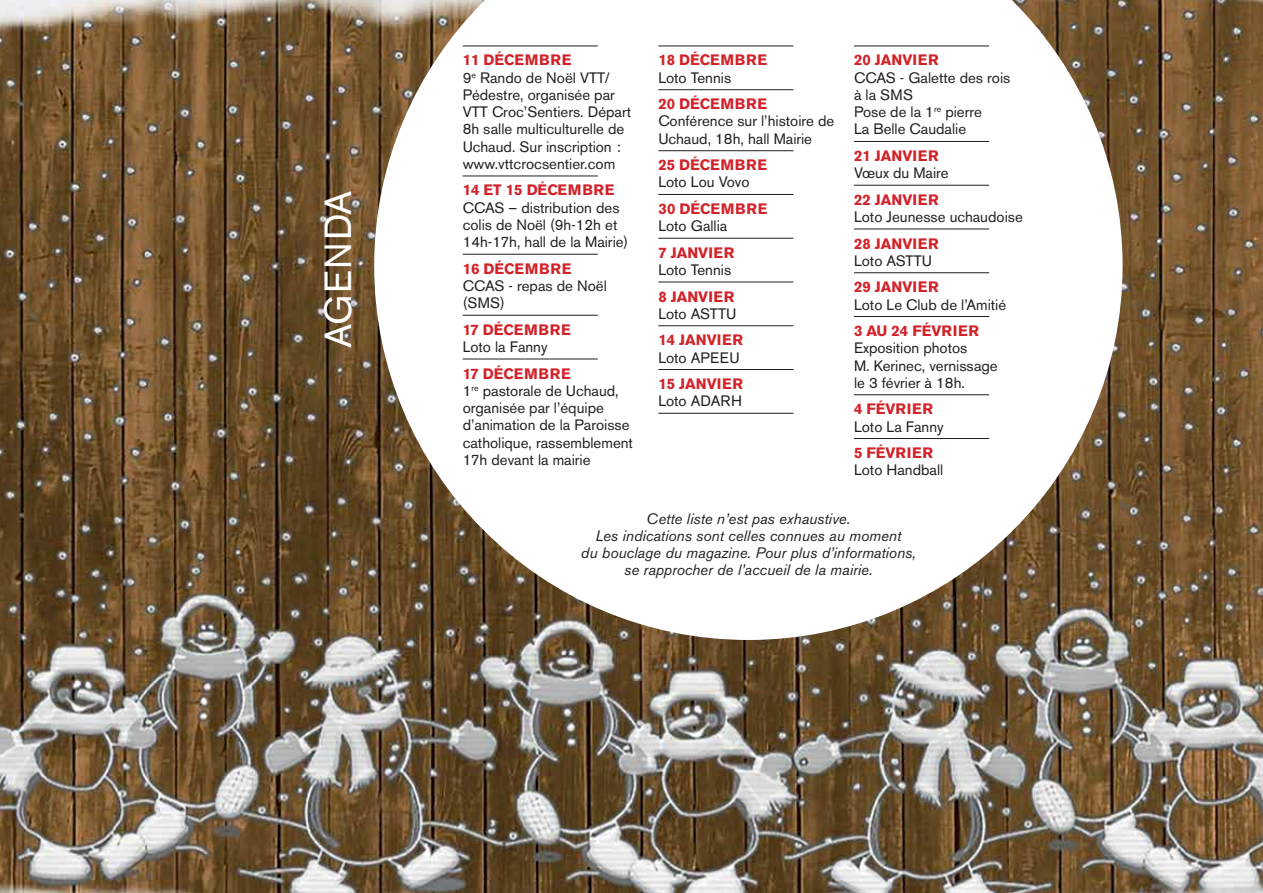
<style>
.page{position:relative;width:1263px;height:893px;background:#fff}
.page>*{position:absolute;margin:0;border:0;box-sizing:border-box;transform-origin:0 0}
.t1{font:37.5px "Akzidenz Grotesk BE";letter-spacing:.04em;color:#fff}
.t2{font:15px/17.2px "Akzidenz Grotesk BE";color:#231f20}
.t3{font:italic 15px/17.2px "Akzidenz Grotesk BE";color:#231f20;text-align:center}
.t4{font:700 15px "Akzidenz Grotesk BE";color:#d2232a}
.t5{font:700 15px "Akzidenz Grotesk BE";letter-spacing:.02em;color:#d2232a}
.t6{font:700 15px "Akzidenz Grotesk BE";letter-spacing:.03em;color:#d2232a}
.s1{font-weight:700;color:#d2232a}
</style>
<div class="page">
<img style="left:0;top:0;width:1263px;height:893px">
<svg style="left:374px;top:0;width:748px;height:640px"></svg>
<hr style="left:463px;top:46px;width:135px;height:1px;background:#231f20">
<hr style="left:463px;top:176px;width:135px;height:1px;background:#231f20">
<hr style="left:463px;top:254px;width:135px;height:1px;background:#231f20">
<hr style="left:463px;top:315px;width:135px;height:1px;background:#231f20">
<hr style="left:463px;top:359px;width:135px;height:1px;background:#231f20">
<hr style="left:658px;top:46px;width:135px;height:1px;background:#231f20">
<hr style="left:658px;top:89px;width:135px;height:1px;background:#231f20">
<hr style="left:658px;top:150px;width:135px;height:1px;background:#231f20">
<hr style="left:658px;top:194px;width:135px;height:1px;background:#231f20">
<hr style="left:658px;top:238px;width:135px;height:1px;background:#231f20">
<hr style="left:658px;top:282px;width:135px;height:1px;background:#231f20">
<hr style="left:658px;top:325px;width:135px;height:1px;background:#231f20">
<hr style="left:658px;top:369px;width:135px;height:1px;background:#231f20">
<hr style="left:658px;top:413px;width:135px;height:1px;background:#231f20">
<hr style="left:854px;top:46px;width:135px;height:1px;background:#231f20">
<hr style="left:854px;top:141px;width:135px;height:1px;background:#231f20">
<hr style="left:854px;top:185px;width:135px;height:1px;background:#231f20">
<hr style="left:854px;top:229px;width:135px;height:1px;background:#231f20">
<hr style="left:854px;top:272px;width:135px;height:1px;background:#231f20">
<hr style="left:854px;top:316px;width:135px;height:1px;background:#231f20">
<hr style="left:854px;top:394px;width:135px;height:1px;background:#231f20">
<hr style="left:854px;top:438px;width:135px;height:1px;background:#231f20">
<h1 class="t1" style="left:316px;top:348px;width:159px;rotate:-90deg">AGENDA</h1>
<p class="t2" style="left:463px;top:52px;width:170px"><span class="s1">11 DÉCEMBRE<br></span>9<sup>e</sup> Rando de Noël VTT/<br>Pédestre, organisée par<br>VTT Croc’Sentiers. Départ<br>8h salle multiculturelle de<br>Uchaud. Sur inscription : www.vttcrocsentier.com</p>
<p class="t4" style="left:463px;top:182px;width:153px">14 ET 15 DÉCEMBRE</p>
<p class="t2" style="left:463px;top:199px;width:167px">CCAS – distribution des colis de Noël (9h-12h et<br>14h-17h, hall de la Mairie)</p>
<p class="t5" style="left:463px;top:260px;width:110px">16 DÉCEMBRE</p>
<p class="t2" style="left:463px;top:277px;width:146px">CCAS - repas de Noël (SMS)</p>
<p class="t5" style="left:463px;top:321px;width:110px">17 DÉCEMBRE</p>
<p class="t2" style="left:463px;top:338px;width:87px">Loto la Fanny</p>
<p class="t2" style="left:463px;top:365px;width:172px"><span class="s1">17 DÉCEMBRE<br></span>1<sup>re</sup> pastorale de Uchaud, organisée par l’équipe d’animation de la Paroisse catholique, rassemblement<br>17h devant la mairie</p>
<p class="t5" style="left:658px;top:52px;width:110px">18 DÉCEMBRE</p>
<p class="t2" style="left:658px;top:69px;width:74px">Loto Tennis</p>
<p class="t5" style="left:658px;top:95px;width:110px">20 DÉCEMBRE</p>
<p class="t2" style="left:658px;top:113px;width:177px">Conférence sur l’histoire de<br>Uchaud, 18h, hall Mairie</p>
<p class="t5" style="left:658px;top:156px;width:110px">25 DÉCEMBRE</p>
<p class="t2" style="left:658px;top:174px;width:93px">Loto Lou Vovo</p>
<p class="t6" style="left:658px;top:200px;width:111px">30 DÉCEMBRE</p>
<p class="t2" style="left:658px;top:217px;width:71px">Loto Gallia</p>
<p class="t4" style="left:658px;top:244px;width:78px">7 JANVIER</p>
<p class="t2" style="left:658px;top:261px;width:74px">Loto Tennis</p>
<p class="t4" style="left:658px;top:288px;width:78px">8 JANVIER</p>
<p class="t2" style="left:658px;top:305px;width:80px">Loto ASTTU</p>
<p class="t4" style="left:658px;top:331px;width:86px">14 JANVIER</p>
<p class="t2" style="left:658px;top:349px;width:83px">Loto APEEU</p>
<p class="t4" style="left:658px;top:375px;width:86px">15 JANVIER</p>
<p class="t2" style="left:658px;top:392px;width:85px">Loto ADARH</p>
<p class="t4" style="left:854px;top:52px;width:86px">20 JANVIER</p>
<p class="t2" style="left:854px;top:69px;width:158px">CCAS - Galette des rois à la SMS<br>Pose de la 1<sup>re</sup> pierre<br>La Belle Caudalie</p>
<p class="t4" style="left:854px;top:147px;width:86px">21 JANVIER</p>
<p class="t2" style="left:854px;top:164px;width:96px">Vœux du Maire</p>
<p class="t4" style="left:854px;top:191px;width:86px">22 JANVIER</p>
<p class="t2" style="left:854px;top:208px;width:170px">Loto Jeunesse uchaudoise</p>
<p class="t4" style="left:854px;top:235px;width:86px">28 JANVIER</p>
<p class="t2" style="left:854px;top:252px;width:80px">Loto ASTTU</p>
<p class="t4" style="left:854px;top:278px;width:86px">29 JANVIER</p>
<p class="t2" style="left:854px;top:296px;width:154px">Loto Le Club de l’Amitié</p>
<p class="t4" style="left:854px;top:322px;width:127px">3 AU 24 FÉVRIER</p>
<p class="t2" style="left:854px;top:339px;width:145px">Exposition photos<br>M. Kerinec, vernissage le 3 février à 18h.</p>
<p class="t5" style="left:854px;top:400px;width:81px">4 FÉVRIER</p>
<p class="t2" style="left:854px;top:418px;width:91px">Loto La Fanny</p>
<p class="t5" style="left:854px;top:444px;width:81px">5 FÉVRIER</p>
<p class="t2" style="left:854px;top:461px;width:91px">Loto Handball</p>
<p class="t3" style="left:581px;top:510px;width:336px">Cette liste n’est pas exhaustive.<br>Les indications sont celles connues au moment<br>du bouclage du magazine. Pour plus d’informations, se rapprocher de l’accueil de la mairie.</p>
</div>
